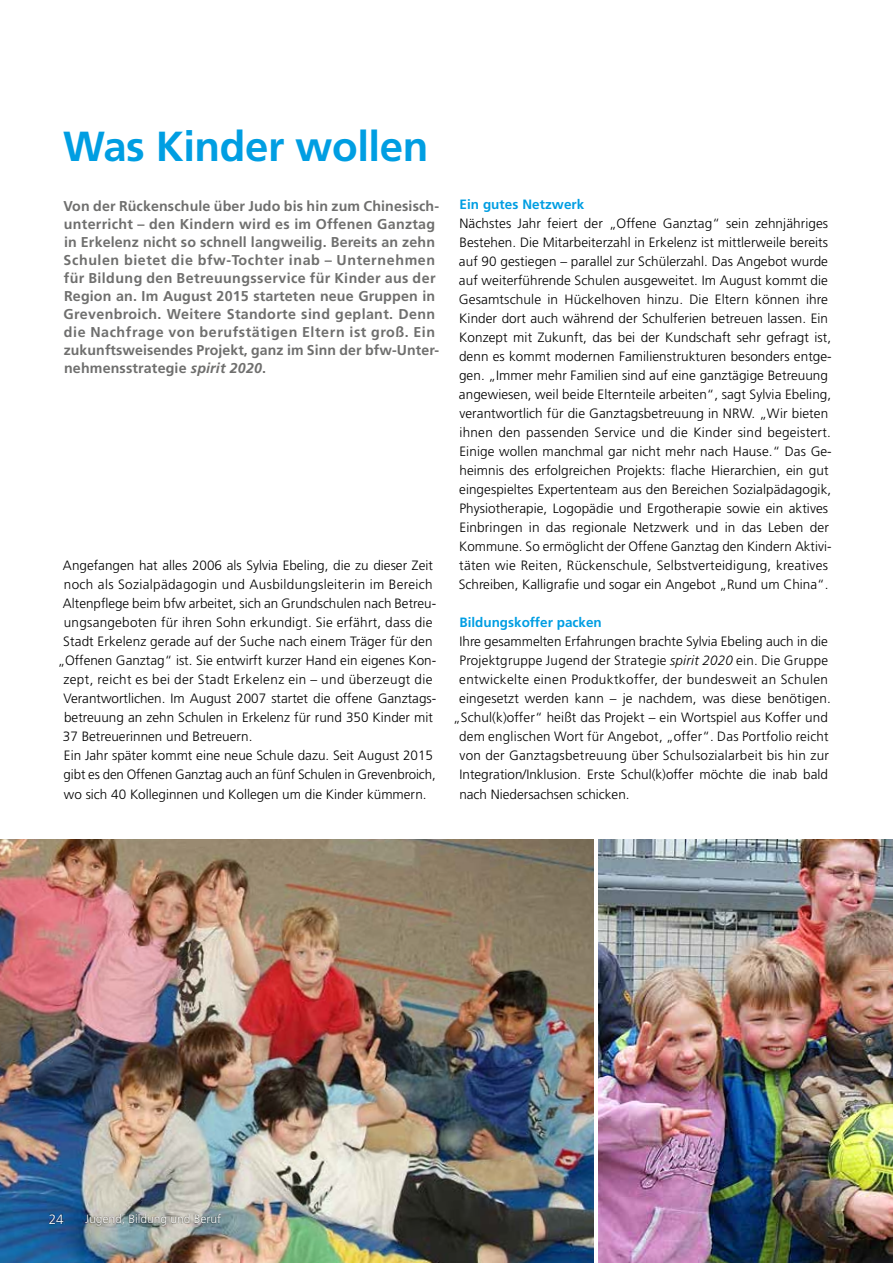
<style>
.page{position:relative;width:893px;height:1263px;background:#fff}
.page>*{position:absolute;margin:0;border:0;box-sizing:border-box;transform-origin:0 0}
.t1{font:700 42px "Frutiger";letter-spacing:-.01em;color:#009ee2}
.t2{font:700 14.25px/18px "Frutiger";letter-spacing:.02em;color:#6f6f6e}
.t3{font:300 13.5px/19px "Frutiger";letter-spacing:.005em;color:#000}
.t4{font:300 13.5px "Frutiger";letter-spacing:.03em;color:#000}
.t5{font:300 13.5px "Frutiger";letter-spacing:.025em;color:#000}
.t6{font:700 13.5px "Frutiger";color:#009ee3}
.t7{font:700 13.5px "Frutiger";letter-spacing:.005em;color:#009ee2}
.t8{font:300 13.5px "Frutiger";color:#fff}
.t9{font:300 12px "Frutiger";color:#fff}
.s1{font-style:italic}
</style>
<div class="page">
<img style="left:0;top:839px;width:893px;height:424px">
<img style="left:49px;top:1214px;width:16px;height:10px">
<img style="left:85px;top:1214px;width:137px;height:13px">
<hr style="left:595px;top:836px;width:3px;height:427px;background:#fff">
<h1 class="t1" style="left:63px;top:122px;width:367px">Was Kinder wollen</h1>
<p class="t2" style="left:63px;top:197px;width:377px">Von der Rückenschule über Judo bis hin zum Chinesisch&shy;unterricht – den Kindern wird es im Offenen Ganztag in Erkelenz nicht so schnell langweilig. Bereits an zehn Schulen bietet die bfw-Tochter inab – Unternehmen für Bildung den Betreuungsservice für Kinder aus der Region an. Im August 2015 starteten neue Gruppen in Grevenbroich. Weitere Standorte sind geplant. Denn die Nachfrage von berufstätigen Eltern ist groß. Ein zukunftsweisendes Projekt, ganz im Sinn der bfw-Unter&shy;nehmensstrategie <span class="s1">spirit 2020</span>.</p>
<p class="t3" style="left:63px;top:556px;width:371px">Angefangen hat alles 2006 als Sylvia Ebeling, die zu dieser Zeit</p>
<p class="t5" style="left:64px;top:577px;width:370px">noch als Sozialpädagogin und Ausbildungsleiterin im Bereich</p>
<p class="t3" style="left:63px;top:594px;width:375px">Altenpflege beim bfw arbeitet, sich an Grundschulen nach Betreu-</p>
<p class="t3" style="left:64px;top:613px;width:370px">ungsangeboten für ihren Sohn erkundigt. Sie erfährt, dass die</p>
<p class="t3" style="left:63px;top:632px;width:371px">Stadt Erkelenz gerade auf der Suche nach einem Träger für den</p>
<p class="t3" style="left:58px;top:651px;width:380px">„Offenen Ganztag“ ist. Sie entwirft kurzer Hand ein eigenes Kon-</p>
<p class="t4" style="left:63px;top:672px;width:371px">zept, reicht es bei der Stadt Erkelenz ein – und überzeugt die</p>
<p class="t3" style="left:64px;top:689px;width:374px">Verantwortlichen. Im August 2007 startet die offene Ganztags-</p>
<p class="t3" style="left:64px;top:708px;width:370px">betreuung an zehn Schulen in Erkelenz für rund 350 Kinder mit</p>
<p class="t3" style="left:63px;top:727px;width:191px">37 Betreuerinnen und Betreuern.</p>
<p class="t3" style="left:64px;top:746px;width:371px">Ein Jahr später kommt eine neue Schule dazu. Seit August 2015</p>
<p class="t3" style="left:64px;top:765px;width:374px">gibt es den Offenen Ganztag auch an fünf Schulen in Grevenbroich,</p>
<p class="t3" style="left:64px;top:784px;width:364px">wo sich 40 Kolleginnen und Kollegen um die Kinder kümmern.</p>
<p class="t7" style="left:459px;top:196px;width:126px">Ein gutes Netzwerk</p>
<p class="t3" style="left:459px;top:214px;width:375px">Nächstes Jahr feiert der „Offene Ganztag“ sein zehnjähriges Bestehen. Die Mitarbeiterzahl in Erkelenz ist mittlerweile bereits auf 90 gestiegen – parallel zur Schülerzahl. Das Angebot wurde auf weiterführende Schulen ausgeweitet. Im August kommt die Gesamtschule in Hückelhoven hinzu. Die Eltern können ihre Kinder dort auch während der Schulferien betreuen lassen. Ein Konzept mit Zukunft, das bei der Kundschaft sehr gefragt ist, denn es kommt modernen Familienstrukturen besonders entge&shy;gen. „Immer mehr Familien sind auf eine ganztägige Betreuung angewiesen, weil beide Elternteile arbeiten“, sagt Sylvia Ebeling, verantwortlich für die Ganztagsbetreuung in NRW. „Wir bieten ihnen den passenden Service und die Kinder sind begeistert.<br>Einige wollen manchmal gar nicht mehr nach Hause.“ Das Ge&shy;heimnis des erfolgreichen Projekts: flache Hierarchien, ein gut eingespieltes Expertenteam aus den Bereichen Sozialpädagogik, Physiotherapie, Logopädie und Ergotherapie sowie ein aktives Einbringen in das regionale Netzwerk und in das Leben der Kommune. So ermöglicht der Offene Ganztag den Kindern Aktivi&shy;täten wie Reiten, Rückenschule, Selbstverteidigung, kreatives Schreiben, Kalligrafie und sogar ein Angebot „Rund um China“.</p>
<p class="t6" style="left:459px;top:615px;width:144px">Bildungskoffer packen</p>
<p class="t3" style="left:459px;top:632px;width:370px">Ihre gesammelten Erfahrungen brachte Sylvia Ebeling auch in die</p>
<p class="t3" style="left:459px;top:651px;width:370px">Projektgruppe Jugend der Strategie <span class="s1">spirit 2020</span> ein. Die Gruppe</p>
<p class="t4" style="left:459px;top:672px;width:370px">entwickelte einen Produktkoffer, der bundesweit an Schulen</p>
<p class="t3" style="left:459px;top:689px;width:373px">eingesetzt werden kann – je nachdem, was diese benötigen.</p>
<p class="t3" style="left:453px;top:708px;width:376px">„Schul(k)offer“ heißt das Projekt – ein Wortspiel aus Koffer und</p>
<p class="t3" style="left:459px;top:727px;width:371px">dem englischen Wort für Angebot, „offer“. Das Portfolio reicht</p>
<p class="t3" style="left:459px;top:746px;width:371px">von der Ganztagsbetreuung über Schulsozialarbeit bis hin zur</p>
<p class="t3" style="left:459px;top:765px;width:370px">Integration/Inklusion. Erste Schul(k)offer möchte die inab bald</p>
<p class="t3" style="left:459px;top:784px;width:172px">nach Niedersachsen schicken.</p>
<p class="t8" style="left:49px;top:1211px;width:17px">24</p>
<p class="t9" style="left:85px;top:1212px;width:138px">Jugend, Bildung und Beruf</p>
</div>
